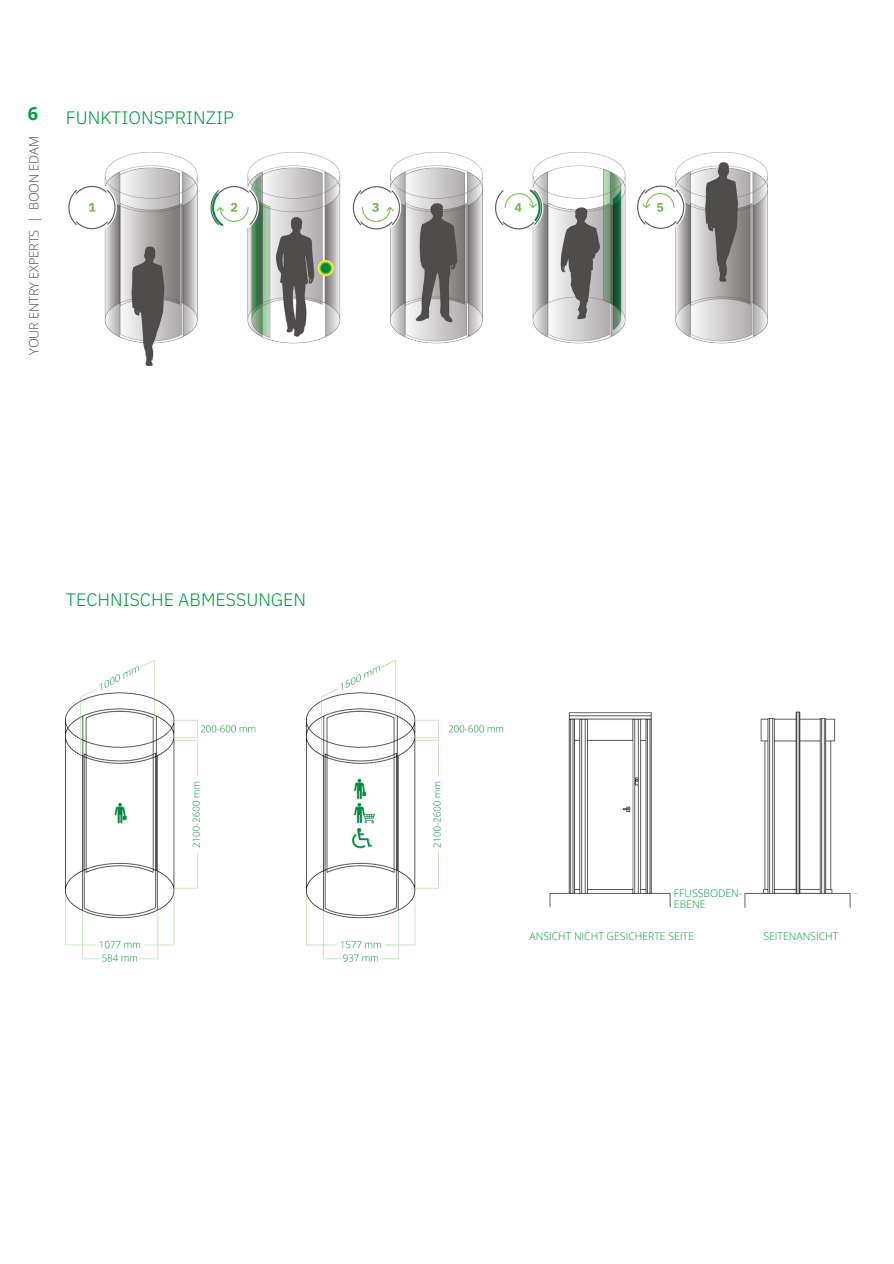
<style>
.page{position:relative;width:894px;height:1264px;background:#fff}
.page>*{position:absolute;margin:0;border:0;box-sizing:border-box;transform-origin:0 0}
.t1{font:300 18px "IBM Plex Sans";color:#009840}
.t2{font:700 18px "Open Sans";color:#009840}
.t3{font:300 12.75px "Open Sans";letter-spacing:-.005em;color:#454848}
.t4{font:300 10.5px "Open Sans";color:#009840}
</style>
<div class="page">
<img style="left:68px;top:152px;width:699px;height:213px">
<img style="left:66px;top:660px;width:791px;height:302px">
<p class="t2" style="left:28px;top:100px;width:12px">6</p>
<p class="t1" style="left:66px;top:105px;width:170px">FUNKTIONSPRINZIP</p>
<p class="t3" style="left:25px;top:355px;width:220px;rotate:-90deg">YOUR ENTRY EXPERTS | BOON EDAM</p>
<p class="t1" style="left:66px;top:588px;width:242px">TECHNISCHE ABMESSUNGEN</p>
<p class="t4" style="left:673px;top:886px;width:70px">FFUSSBODEN-</p>
<p class="t4" style="left:673px;top:897px;width:33px">EBENE</p>
<p class="t4" style="left:529px;top:928px;width:166px">ANSICHT NICHT GESICHERTE SEITE</p>
<p class="t4" style="left:763px;top:928px;width:76px">SEITENANSICHT</p>
</div>
